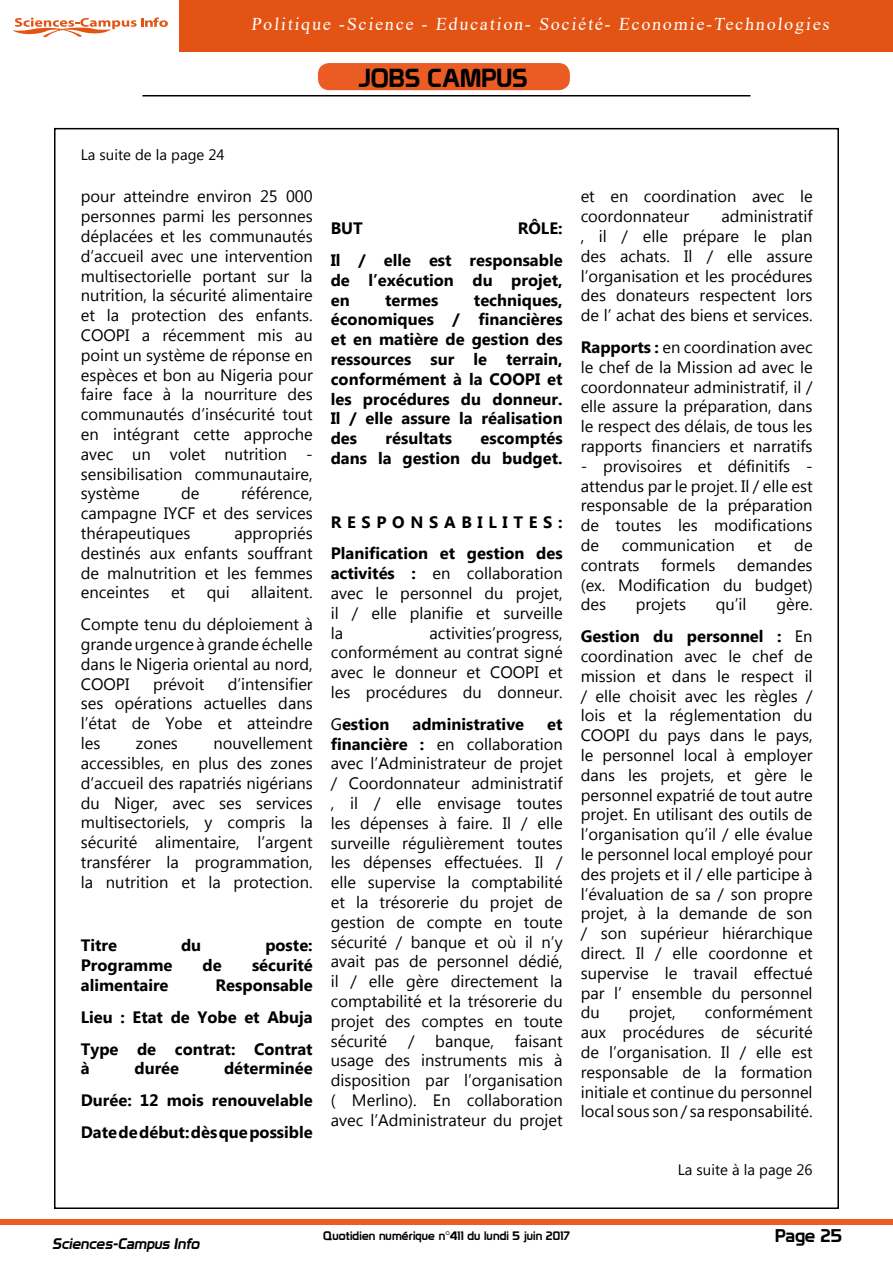
<style>
.page{position:relative;width:893px;height:1263px;background:#fff}
.page>*{position:absolute;margin:0;border:0;box-sizing:border-box;transform-origin:0 0}
.t1{font:25.5px "Prototype";color:#000}
.t2{font:18px "Times New Roman";color:#fff}
.t3{font:18px "Prototype";color:#000}
.t4{font:16.5px/19.8px "Myanmar Text";color:#000;text-align:justify}
.t5{font:700 16.5px/19.8px "Myanmar Text";color:#000;text-align:justify}
.t6{font:15px "Myanmar Text";color:#000}
.t7{font:italic 15px "Prototype";color:#000}
.t8{font:12px "Prototype";letter-spacing:.01em;color:#000}
.s1{font-weight:700}
.s2{font-weight:400}
</style>
<div class="page">
<div style="left:0;top:1219px;width:893px;height:6px;background:#ea5c24"></div>
<svg style="left:13px;top:18px;width:155px;height:19px"></svg>
<div style="left:180px;top:0;width:713px;height:52px;background:#e35414"></div>
<hr style="left:142px;top:95px;width:608px;height:1px;background:#000">
<div style="left:319px;top:64px;width:250px;height:25px;background:#ea5c24;border-radius:11px"></div>
<div style="left:318px;top:63px;width:252px;height:27px;border:2px solid #ea5c24;border-radius:11px"></div>
<p class="t2" style="left:251px;top:11px;width:582px">Politique -Science - Education- Société- Economie-Technologies</p>
<h1 class="t1" style="left:359px;top:63px;width:170px">JOBS CAMPUS</h1>
<p class="t6" style="left:81px;top:146px;width:145px">La suite de la page 24</p>
<p class="t4" style="left:81px;top:187px;width:233px">pour atteindre environ 25 000 personnes parmi les personnes déplacées et les communautés d’accueil avec une intervention multisectorielle portant sur la nutrition, la sécurité alimentaire et la protection des enfants.<br>COOPI a récemment mis au point un système de réponse en espèces et bon au Nigeria pour faire face à la nourriture des communautés d’insécurité tout en intégrant cette approche avec un volet nutrition - sensibilisation communautaire, système</p>
<p class="t4" style="left:81px;top:484px;width:233px;text-indent:160px">référence, campagne IYCF et des services thérapeutiques</p>
<p class="t4" style="left:181px;top:484px;width:20px">de</p>
<p class="t4" style="left:81px;top:523px;width:233px;text-indent:154px">appropriés destinés aux enfants souffrant de malnutrition et les femmes enceintes</p>
<p class="t4" style="left:81px;top:577px;width:233px;line-height:31.8px;text-align:right">allaitent.<br>Compte tenu du déploiement à</p>
<p class="t4" style="left:81px;top:634px;width:233px">grande urgence à grande échelle dans le Nigeria oriental au nord, COOPI</p>
<p class="t4" style="left:171px;top:583px;width:16px">et</p>
<p class="t4" style="left:207px;top:583px;width:25px">qui</p>
<p class="t4" style="left:153px;top:674px;width:53px">prévoit</p>
<p class="t4" style="left:81px;top:674px;width:233px;text-indent:147px">d’intensifier ses opérations actuelles dans l’état de Yobe et atteindre les</p>
<p class="t4" style="left:81px;top:733px;width:233px;text-indent:133px">nouvellement accessibles, en plus des zones d’accueil des rapatriés nigérians du Niger, avec ses services multisectoriels, y compris la sécurité alimentaire, l’argent transférer la programmation, la nutrition et la protection.</p>
<p class="t4" style="left:136px;top:733px;width:44px">zones</p>
<p class="t5" style="left:81px;top:936px;width:38px">Titre</p>
<p class="t5" style="left:181px;top:936px;width:22px">du</p>
<p class="t5" style="left:265px;top:936px;width:49px">poste:</p>
<p class="t5" style="left:81px;top:955px;width:93px">Programme</p>
<p class="t5" style="left:203px;top:955px;width:21px">de</p>
<p class="t5" style="left:252px;top:955px;width:62px">sécurité</p>
<p class="t5" style="left:81px;top:975px;width:89px">alimentaire</p>
<p class="t5" style="left:81px;top:969px;width:233px;line-height:31.8px;text-indent:135px">Responsable Lieu : Etat de Yobe et Abuja Type de contrat: Contrat</p>
<p class="t5" style="left:81px;top:1059px;width:10px">à</p>
<p class="t5" style="left:135px;top:1059px;width:46px">durée</p>
<p class="t5" style="left:81px;top:1053px;width:233px;line-height:31.8px;text-indent:143px">déterminée Durée: 12 mois renouvelable Date de début: dès que possible</p>
<p class="t5" style="left:331px;top:213px;width:233px;line-height:31.8px;text-align:right">RÔLE:<br>Il / elle est responsable</p>
<p class="t5" style="left:331px;top:270px;width:233px">de l’exécution du projet, en</p>
<p class="t5" style="left:331px;top:219px;width:34px">BUT</p>
<p class="t5" style="left:331px;top:290px;width:233px;text-indent:143px">techniques, économiques / financières et en matière de gestion des ressources sur le terrain, conformément à la COOPI et les procédures du donneur.<br>Il / elle assure la réalisation des</p>
<p class="t5" style="left:385px;top:290px;width:55px">termes</p>
<p class="t5" style="left:386px;top:429px;width:68px">résultats</p>
<p class="t5" style="left:331px;top:429px;width:233px;text-align:right">escomptés<br>dans la gestion du budget.</p>
<p class="t5" style="left:331px;top:506px;width:233px;line-height:31.8px">RESPONSABILITES:<br>Planification et gestion des</p>
<p class="t4" style="left:331px;top:564px;width:233px"><span class="s1">activités :</span> en collaboration avec le personnel du projet, il / elle planifie et surveille la</p>
<p class="t4" style="left:331px;top:623px;width:233px;text-indent:99px">activities’progress, conformément au contrat signé avec le donneur et COOPI et les procédures du donneur.</p>
<p class="t5" style="left:331px;top:714px;width:60px"><span class="s2">G</span>estion</p>
<p class="t5" style="left:413px;top:714px;width:113px">administrative</p>
<p class="t4" style="left:331px;top:714px;width:233px;text-indent:217px"><span class="s1">et financière :</span> en collaboration avec l’Administrateur de projet / Coordonnateur administratif , il / elle envisage toutes les dépenses à faire. Il / elle surveille régulièrement toutes les dépenses effectuées. Il / elle supervise la comptabilité et la trésorerie du projet de gestion de compte en toute sécurité / banque et où il n’y avait pas de personnel dédié, il / elle gère directement la comptabilité et la trésorerie du projet des comptes en toute sécurité</p>
<p class="t4" style="left:331px;top:1031px;width:233px;text-indent:184px">faisant usage des instruments mis à disposition par l’organisation ( Merlino). En collaboration avec l’Administrateur du projet</p>
<p class="t4" style="left:408px;top:1031px;width:8px">/</p>
<p class="t4" style="left:435px;top:1031px;width:60px">banque,</p>
<p class="t4" style="left:581px;top:187px;width:233px">et en coordination avec le coordonnateur</p>
<p class="t4" style="left:581px;top:207px;width:233px;text-indent:141px">administratif , il / elle prépare le plan des achats. Il / elle assure l’organisation et les procédures des donateurs respectent lors de l’ achat des biens et services.</p>
<p class="t4" style="left:581px;top:337px;width:233px"><span class="s1">Rapports :</span> en coordination avec le chef de la Mission ad avec le coordonnateur administratif, il / elle assure la préparation, dans le respect des délais, de tous les rapports financiers et narratifs</p>
<p class="t4" style="left:581px;top:456px;width:233px">- provisoires et définitifs - attendus par le projet. Il / elle est responsable de la préparation de toutes les modifications de</p>
<p class="t4" style="left:622px;top:535px;width:114px">communication</p>
<p class="t4" style="left:757px;top:535px;width:16px">et</p>
<p class="t4" style="left:794px;top:535px;width:20px">de</p>
<p class="t4" style="left:581px;top:555px;width:60px">contrats</p>
<p class="t4" style="left:661px;top:555px;width:56px">formels</p>
<p class="t4" style="left:581px;top:555px;width:233px;text-indent:156px">demandes (ex. Modification du budget) des</p>
<p class="t5" style="left:581px;top:589px;width:233px;line-height:31.8px;text-align:right"><span class="s2">gère.<br></span>Gestion du personnel : <span class="s2">En</span></p>
<p class="t4" style="left:581px;top:646px;width:233px">coordination avec le chef de mission et dans le respect il / elle choisit avec les règles / lois et la réglementation du COOPI du pays dans le pays, le personnel local à employer dans les projets, et gère le personnel expatrié de tout autre projet. En utilisant des outils de l’organisation qu’il / elle évalue le personnel local employé pour des projets et il / elle participe à l’évaluation de sa / son propre projet, à la demande de son / son supérieur hiérarchique direct. Il / elle coordonne et supervise le travail effectué par l’ ensemble du personnel du</p>
<p class="t4" style="left:636px;top:595px;width:52px">projets</p>
<p class="t4" style="left:716px;top:595px;width:32px">qu’il</p>
<p class="t4" style="left:581px;top:1003px;width:233px;text-indent:124px">conformément aux procédures de sécurité de l’organisation. Il / elle est responsable de la formation initiale et continue du personnel local sous son / sa responsabilité.</p>
<p class="t4" style="left:629px;top:1003px;width:48px">projet,</p>
<p class="t6" style="left:678px;top:1161px;width:136px">La suite à la page 26</p>
<p class="t7" style="left:52px;top:1234px;width:152px">Sciences-Campus Info</p>
<p class="t3" style="left:775px;top:1225px;width:68px">Page 25</p>
<p class="t8" style="left:323px;top:1228px;width:248px">Quotidien numérique n°411 du lundi 5 juin 2017</p>
</div>
